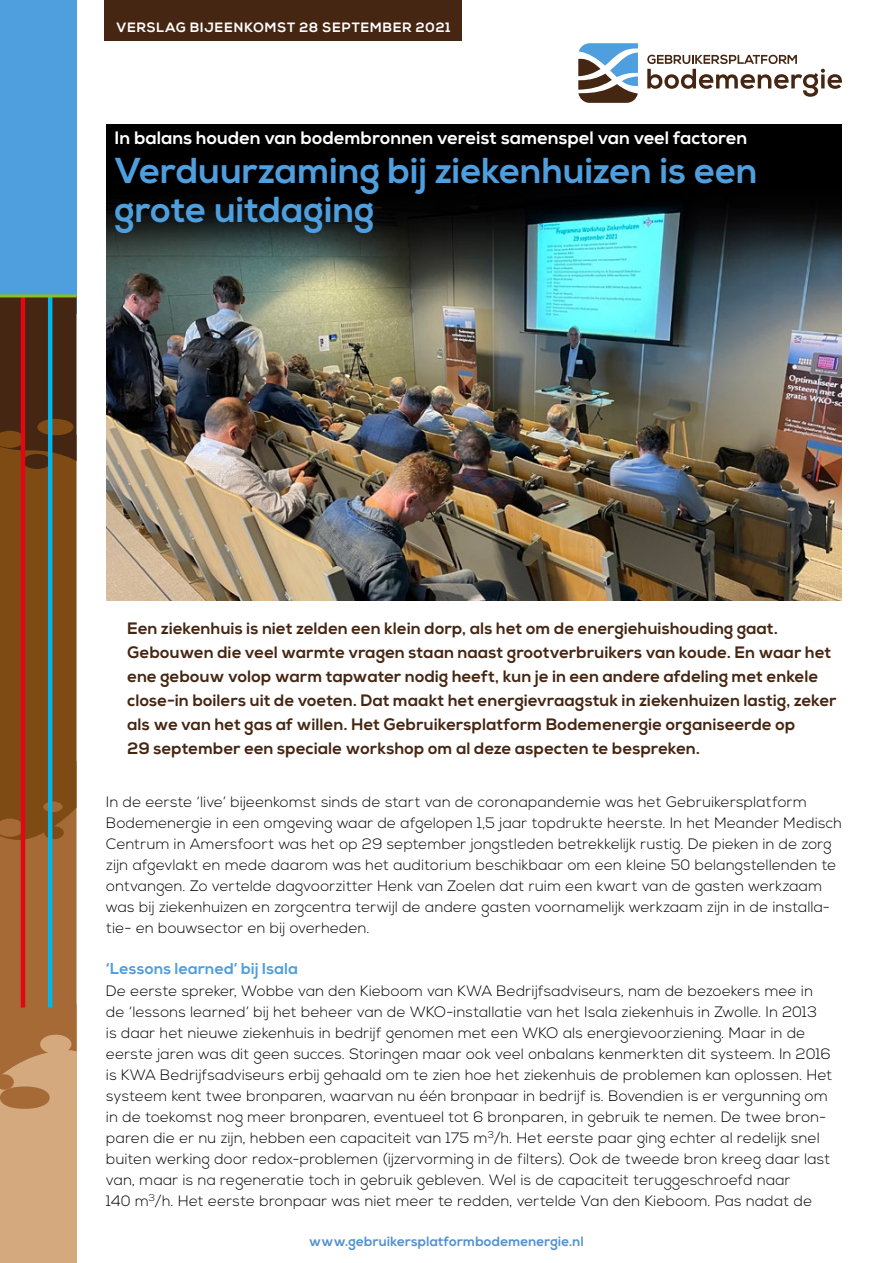
<style>
.page{position:relative;width:893px;height:1263px;background:#fff}
.page>*{position:absolute;margin:0;border:0;box-sizing:border-box;transform-origin:0 0}
.t1{font:700 36px/39px "Nexa";letter-spacing:.005em;color:#4f9ede}
.t2{font:700 18px "Nexa";letter-spacing:.005em;color:#fff}
.t3{font:700 16.5px/24px "Nexa";letter-spacing:.015em;color:#452612}
.t4{font:700 15.75px "Nexa";letter-spacing:.015em;color:#4f9ede}
.t5{font:300 15px/21px "Nexa";letter-spacing:.015em;color:#000}
.t6{font:700 13.5px "Nexa";letter-spacing:.01em;color:#5392cd}
.t7{font:700 13.5px "Nexa";letter-spacing:.065em;color:#fff}
</style>
<div class="page">
<svg style="left:578px;top:43px;width:60px;height:60px"></svg>
<svg style="left:647px;top:55px;width:195px;height:42px"></svg>
<div style="left:106px;top:124px;width:736px;height:476px;background:#000"></div>
<img style="left:106px;top:205px;width:736px;height:395px">
<div style="left:0;top:1004px;width:77px;height:259px;background:#d4a97d"></div>
<div style="left:0;top:0;width:77px;height:313px;background:#4f9ede"></div>
<svg style="left:0;top:297px;width:77px;height:793px;background:#835224"></svg>
<div style="left:40px;top:1035px;width:31px;height:19px;background:#d4a97d;border-radius:50%"></div>
<div style="left:23px;top:454px;width:28px;height:15px;background:#452612;border-radius:50%"></div>
<div style="left:0;top:1086px;width:50px;height:23px;background:#a56a35;border-radius:50%"></div>
<hr style="left:21px;top:296px;width:4px;height:711px;background:#e30613">
<hr style="left:48px;top:296px;width:4px;height:711px;background:#00b6ed">
<hr style="left:0;top:294px;width:77px;height:3px;background:#8ebf22">
<div style="left:105px;top:0;width:357px;height:40px;background:#452612"></div>
<p class="t7" style="left:116px;top:19px;width:336px">VERSLAG BIJEENKOMST 28 SEPTEMBER 2021</p>
<p class="t2" style="left:115px;top:127px;width:634px">In balans houden van bodembronnen vereist samenspel van veel factoren</p>
<h1 class="t1" style="left:115px;top:152px;width:644px">Verduurzaming bij ziekenhuizen is een grote uitdaging</h1>
<p class="t3" style="left:128px;top:617px;width:711px">Een ziekenhuis is niet zelden een klein dorp, als het om de energiehuishouding gaat.<br>Gebouwen die veel warmte vragen staan naast grootverbruikers van koude. En waar het ene gebouw volop warm tapwater nodig heeft, kun je in een andere afdeling met enkele close-in boilers uit de voeten. Dat maakt het energievraagstuk in ziekenhuizen lastig, zeker als we van het gas af willen. Het Gebruikersplatform Bodemenergie organiseerde op<br>29 september een speciale workshop om al deze aspecten te bespreken.</p>
<p class="t5" style="left:106px;top:792px;width:737px">In de eerste ‘live’ bijeenkomst sinds de start van de coronapandemie was het Gebruikersplatform Bodemenergie in een omgeving waar de afgelopen 1,5 jaar topdrukte heerste. In het Meander Medisch Centrum in Amersfoort was het op 29 september jongstleden betrekkelijk rustig. De pieken in de zorg zijn afgevlakt en mede daarom was het auditorium beschikbaar om een kleine 50 belangstellenden te ontvangen. Zo vertelde dagvoorzitter Henk van Zoelen dat ruim een kwart van de gasten werkzaam was bij ziekenhuizen en zorgcentra terwijl de andere gasten voornamelijk werkzaam zijn in de installa&shy;tie- en bouwsector en bij overheden.</p>
<p class="t4" style="left:106px;top:959px;width:193px">‘Lessons learned’ bij Isala</p>
<p class="t5" style="left:106px;top:981px;width:728px">De eerste spreker, Wobbe van den Kieboom van KWA Bedrijfsadviseurs, nam de bezoekers mee in de ‘lessons learned’ bij het beheer van de WKO-installatie van het Isala ziekenhuis in Zwolle. In 2013<br>is daar het nieuwe ziekenhuis in bedrijf genomen met een WKO als energievoorziening. Maar in de eerste jaren was dit geen succes. Storingen maar ook veel onbalans kenmerkten dit systeem. In 2016 is KWA Bedrijfsadviseurs erbij gehaald om te zien hoe het ziekenhuis de problemen kan oplossen. Het systeem kent twee bronparen, waarvan nu één bronpaar in bedrijf is. Bovendien is er vergunning om in de toekomst nog meer bronparen, eventueel tot 6 bronparen, in gebruik te nemen. De twee bron&shy;paren die er nu zijn, hebben een capaciteit van 175 m<sup>3</sup>/h. Het eerste paar ging echter al redelijk snel buiten werking door redox-problemen (ijzervorming in de filters). Ook de tweede bron kreeg daar last van, maar is na regeneratie toch in gebruik gebleven. Wel is de capaciteit teruggeschroefd naar<br>140 m<sup>3</sup>/h. Het eerste bronpaar was niet meer te redden, vertelde Van den Kieboom. Pas nadat de</p>
<p class="t6" style="left:309px;top:1234px;width:276px">www.gebruikersplatformbodemenergie.nl</p>
</div>
